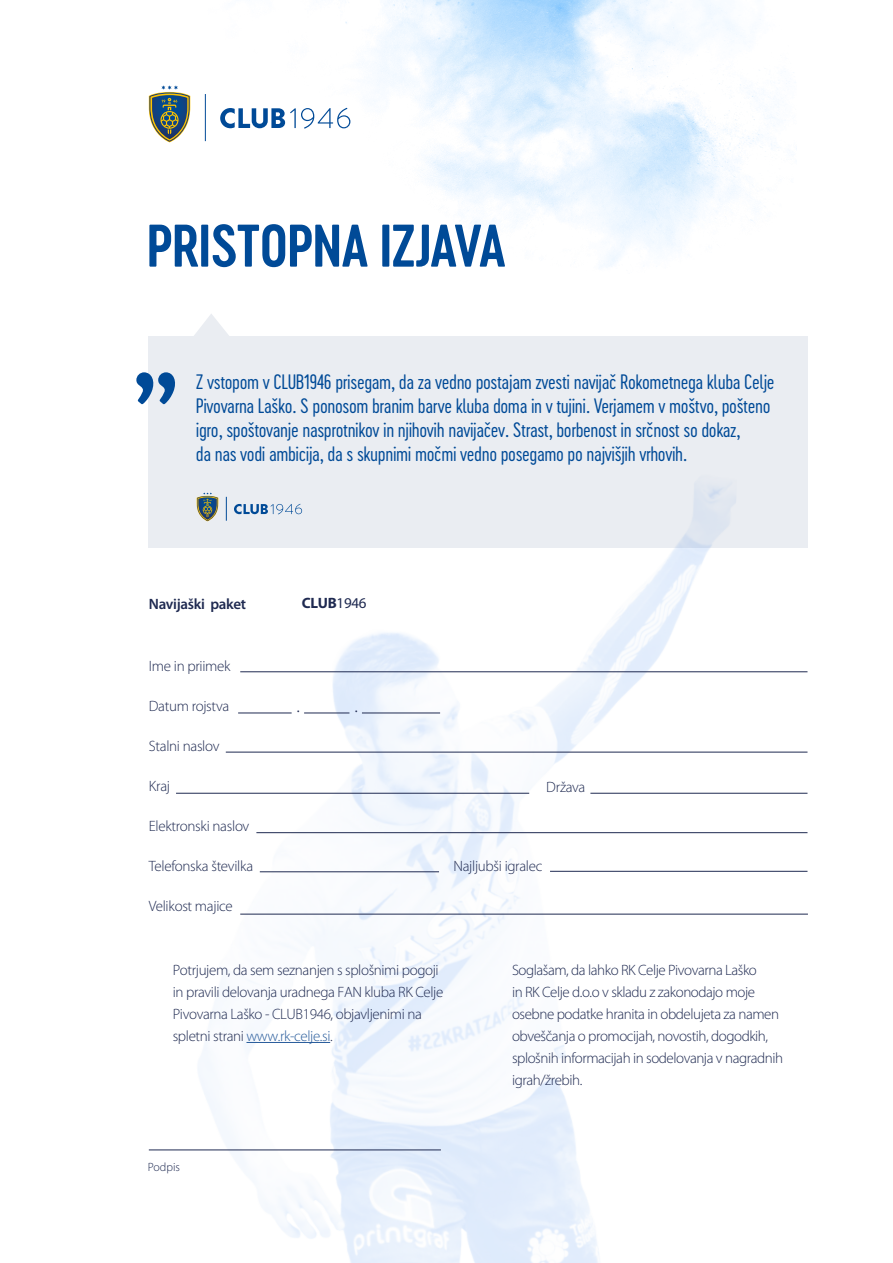
<style>
.page{position:relative;width:893px;height:1263px;background:#fff}
.page>*{position:absolute;margin:0;border:0;box-sizing:border-box;transform-origin:0 0}
.t1{font:108px "Cervo Neue Semi Bold Neue";color:#004a97}
.t2{font:55.95px "Cervo Neue Semi Bold Neue";letter-spacing:-.02em;color:#004a97}
.t3{font:300 19.95px "Myriad Pro";color:#1f2a51}
.t4{font:19.5px/24px "Cervo Neue Light Neue";letter-spacing:-.02em;color:#004a97}
.t5{font:300 15px/22px "Myriad Pro";letter-spacing:-.025em;color:#1f2a51}
.t6{font:600 15px "Myriad Pro";letter-spacing:-.02em;color:#1f2a51}
.t7{font:700 15px "Myriad Pro";color:#1f2a51}
.t8{font:300 12px "Myriad Pro";color:#1f2a51}
.s1{font-weight:400}
.s2{color:#275b9b}
</style>
<div class="page">
<img style="left:169px;top:0;width:618px;height:267px">
<img style="left:148px;top:336px;width:595px;height:927px">
<div style="left:148px;top:337px;width:660px;height:211px;background:#eaedf2"></div>
<svg style="left:220px;top:108px;width:130px;height:21px"></svg>
<hr style="left:205px;top:94px;width:1px;height:47px;background:#004a97">
<svg style="left:149px;top:85px;width:41px;height:57px"></svg>
<svg style="left:234px;top:504px;width:68px;height:10px"></svg>
<svg style="left:226px;top:497px;width:1px;height:24px"></svg>
<svg style="left:197px;top:492px;width:21px;height:29px"></svg>
<hr style="left:246px;top:1042px;width:84px;height:1px;background:#275b9b">
<hr style="left:240px;top:671px;width:567px;height:1px;background:#1f2a51">
<hr style="left:238px;top:713px;width:54px;height:1px;background:#1f2a51">
<hr style="left:304px;top:713px;width:45px;height:1px;background:#1f2a51">
<hr style="left:362px;top:713px;width:78px;height:1px;background:#1f2a51">
<hr style="left:240px;top:914px;width:568px;height:1px;background:#1f2a51">
<hr style="left:226px;top:752px;width:581px;height:1px;background:#1f2a51">
<hr style="left:176px;top:793px;width:353px;height:1px;background:#1f2a51">
<hr style="left:590px;top:793px;width:217px;height:1px;background:#1f2a51">
<hr style="left:550px;top:871px;width:257px;height:1px;background:#1f2a51">
<hr style="left:256px;top:832px;width:551px;height:1px;background:#1f2a51">
<hr style="left:260px;top:871px;width:179px;height:1px;background:#1f2a51">
<hr style="left:149px;top:1150px;width:292px;height:1px;background:#1f2a51">
<svg style="left:193px;top:314px;width:38px;height:23px"></svg>
<h2 class="t2" style="left:146px;top:208px;width:361px">PRISTOPNA IZJAVA</h2>
<h1 class="t1" style="left:131px;top:342px;width:48px">”</h1>
<p class="t4" style="left:196px;top:370px;width:580px">Z vstopom v CLUB1946 prisegam, da za vedno postajam zvesti navijač Rokometnega kluba Celje Pivovarna Laško. S ponosom branim barve kluba doma in v tujini. Verjamem v moštvo, pošteno igro, spoštovanje nasprotnikov in njihovih navijačev. Strast, borbenost in srčnost so dokaz,<br>da nas vodi ambicija, da s skupnimi močmi vedno posegamo po najvišjih vrhovih.</p>
<p class="t6" style="left:149px;top:596px;width:99px">Navijaški paket</p>
<p class="t7" style="left:302px;top:593px;width:66px">CLUB<span class="s1">1946</span></p>
<p class="t5" style="left:149px;top:654px;width:83px">Ime in priimek</p>
<p class="t5" style="left:149px;top:694px;width:82px">Datum rojstva</p>
<p class="t5" style="left:149px;top:734px;width:72px">Stalni naslov</p>
<p class="t5" style="left:149px;top:774px;width:23px">Kraj</p>
<p class="t5" style="left:149px;top:814px;width:102px">Elektronski naslov</p>
<p class="t5" style="left:149px;top:854px;width:106px">Telefonska številka</p>
<p class="t5" style="left:149px;top:894px;width:86px">Velikost majice</p>
<h3 class="t3" style="left:296px;top:693px;width:5px">.</h3>
<h3 class="t3" style="left:355px;top:693px;width:5px">.</h3>
<p class="t5" style="left:546px;top:776px;width:41px">Država</p>
<p class="t5" style="left:453px;top:855px;width:90px">Najljubši igralec</p>
<p class="t5" style="left:173px;top:959px;width:272px">Potrjujem, da sem seznanjen s splošnimi pogoji in pravili delovanja uradnega FAN kluba RK Celje Pivovarna Laško - CLUB1946, objavljenimi na spletni strani <span class="s2">www.rk-celje.si</span>.</p>
<p class="t5" style="left:512px;top:959px;width:273px">Soglašam, da lahko RK Celje Pivovarna Laško<br>in RK Celje d.o.o v skladu z zakonodajo moje osebne podatke hranita in obdelujeta za namen obveščanja o promocijah, novostih, dogodkih, splošnih informacijah in sodelovanja v nagradnih igrah/žrebih.</p>
<p class="t8" style="left:148px;top:1160px;width:34px">Podpis</p>
</div>
